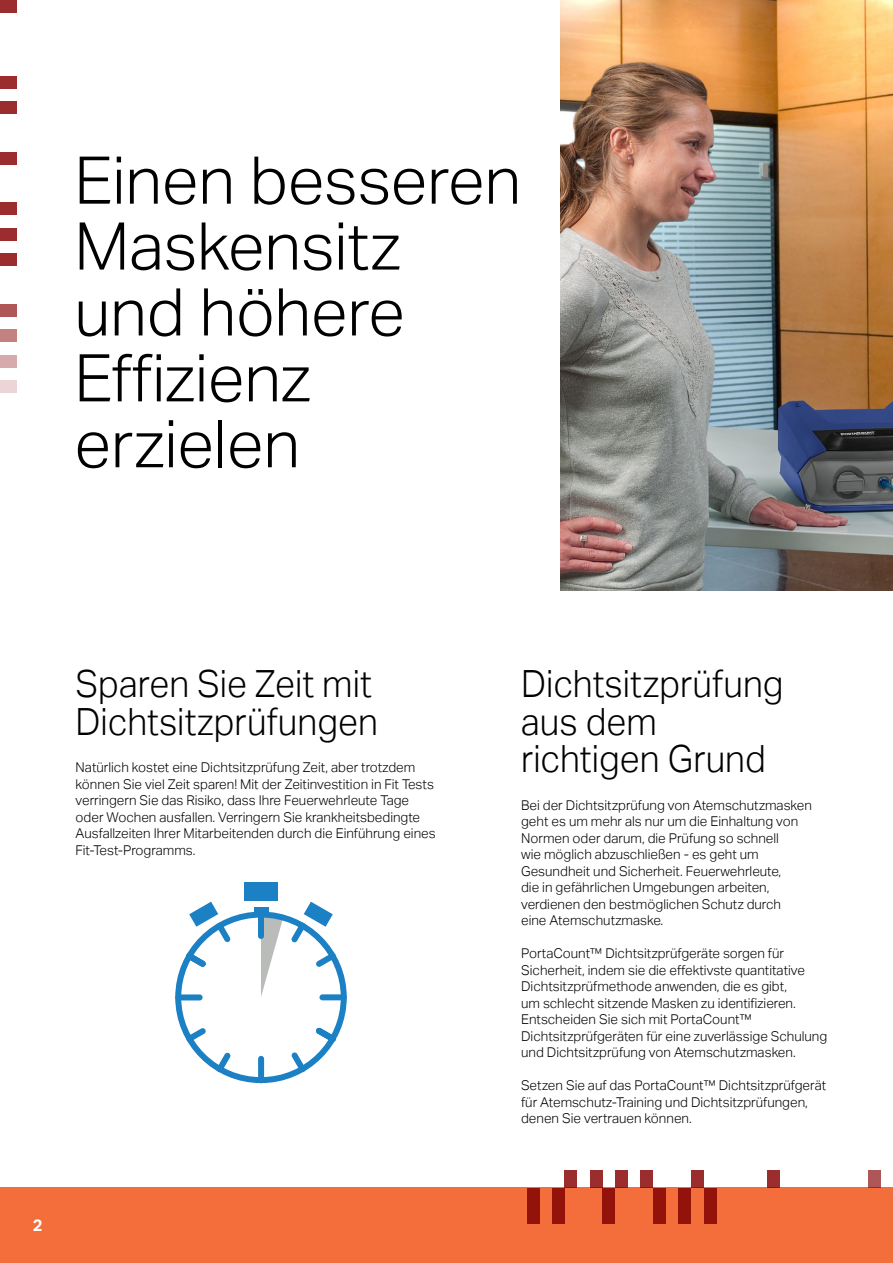
<style>
.page{position:relative;width:893px;height:1263px;background:#fff}
.page>*{position:absolute;margin:0;border:0;box-sizing:border-box;transform-origin:0 0}
.t1{font:300 65.85px/65.8px "Aktiv Grotesk";letter-spacing:-.005em;color:#000}
.t2{font:300 37.5px/37.5px "Aktiv Grotesk";color:#000;scale:.95 1}
.t3{font:700 16.5px "Aktiv Grotesk";color:#fff}
.t4{font:300 13.5px/16.5px "Aktiv Grotesk";color:#000}
</style>
<div class="page">
<div style="left:0;top:1187px;width:893px;height:76px;background:#f36e3a"></div>
<img style="left:560px;top:0;width:333px;height:591px">
<div style="left:552px;top:1188px;width:13px;height:35px;background:#93130a"></div>
<div style="left:679px;top:1188px;width:12px;height:35px;background:#93130a"></div>
<div style="left:704px;top:1188px;width:12px;height:35px;background:#93130a"></div>
<div style="left:527px;top:1188px;width:12px;height:35px;background:#93130a"></div>
<div style="left:653px;top:1188px;width:13px;height:35px;background:#93130a"></div>
<div style="left:603px;top:1188px;width:12px;height:35px;background:#93130a"></div>
<div style="left:565px;top:1170px;width:12px;height:18px;background:#9b2d2e"></div>
<div style="left:590px;top:1170px;width:13px;height:18px;background:#9b2d2e"></div>
<div style="left:615px;top:1170px;width:13px;height:18px;background:#9b2d2e"></div>
<div style="left:691px;top:1170px;width:13px;height:18px;background:#9b2d2e"></div>
<div style="left:767px;top:1170px;width:13px;height:18px;background:#9b2d2e"></div>
<div style="left:640px;top:1170px;width:13px;height:18px;background:#9b2d2e"></div>
<div style="left:868px;top:1170px;width:13px;height:18px;background:#af5757"></div>
<div style="left:0;top:0;width:16px;height:13px;background:#9b2d2e"></div>
<div style="left:0;top:101px;width:16px;height:13px;background:#9b2d2e"></div>
<div style="left:0;top:152px;width:16px;height:13px;background:#9b2d2e"></div>
<div style="left:0;top:202px;width:16px;height:13px;background:#9b2d2e"></div>
<div style="left:0;top:228px;width:16px;height:13px;background:#9b2d2e"></div>
<div style="left:0;top:76px;width:16px;height:13px;background:#9b2d2e"></div>
<div style="left:0;top:253px;width:16px;height:13px;background:#9b2d2e"></div>
<div style="left:0;top:304px;width:16px;height:13px;background:#af5757"></div>
<div style="left:0;top:329px;width:16px;height:13px;background:#c38181"></div>
<div style="left:0;top:355px;width:16px;height:13px;background:#d7abac"></div>
<div style="left:0;top:380px;width:16px;height:13px;background:#ebd5d6"></div>
<div style="left:244px;top:882px;width:34px;height:19px;background:#1b80c4"></div>
<svg style="left:175px;top:902px;width:172px;height:181px"></svg>
<h1 class="t1" style="left:74px;top:148px;width:448px">Einen besseren<br>Maskensitz und höhere<br>Effizienz erzielen</h1>
<h2 class="t2" style="left:76px;top:666px;width:320px">Sparen Sie Zeit mit<br>Dichtsitzprüfungen</h2>
<p class="t4" style="left:76px;top:759px;width:362px">Natürlich kostet eine Dichtsitzprüfung Zeit, aber trotzdem können Sie viel Zeit sparen! Mit der Zeitinvestition in Fit Tests verringern Sie das Risiko, dass Ihre Feuerwehrleute Tage oder Wochen ausfallen. Verringern Sie krankheitsbedingte Ausfallzeiten Ihrer Mitarbeitenden durch die Einführung eines Fit-Test-Programms.</p>
<p class="t3" style="left:33px;top:1216px;width:11px">2</p>
<h2 class="t2" style="left:521px;top:666px;width:278px">Dichtsitzprüfung aus dem richtigen Grund</h2>
<p class="t4" style="left:521px;top:797px;width:292px">Bei der Dichtsitzprüfung von Atemschutzmasken geht es um mehr als nur um die Einhaltung von Normen oder darum, die Prüfung so schnell<br>wie möglich abzuschließen - es geht um Gesundheit und Sicherheit. Feuerwehrleute,<br>die in gefährlichen Umgebungen arbeiten, verdienen den bestmöglichen Schutz durch<br>eine Atemschutzmaske.</p>
<p class="t4" style="left:521px;top:945px;width:308px">PortaCount™ Dichtsitzprüfgeräte sorgen für Sicherheit, indem sie die effektivste quantitative Dichtsitzprüfmethode anwenden, die es gibt,<br>um schlecht sitzende Masken zu identifizieren.<br>Entscheiden Sie sich mit PortaCount™ Dichtsitzprüfgeräten für eine zuverlässige Schulung und Dichtsitzprüfung von Atemschutzmasken.</p>
<p class="t4" style="left:521px;top:1077px;width:307px">Setzen Sie auf das PortaCount™ Dichtsitzprüfgerät für Atemschutz-Training und Dichtsitzprüfungen, denen Sie vertrauen können.</p>
</div>
